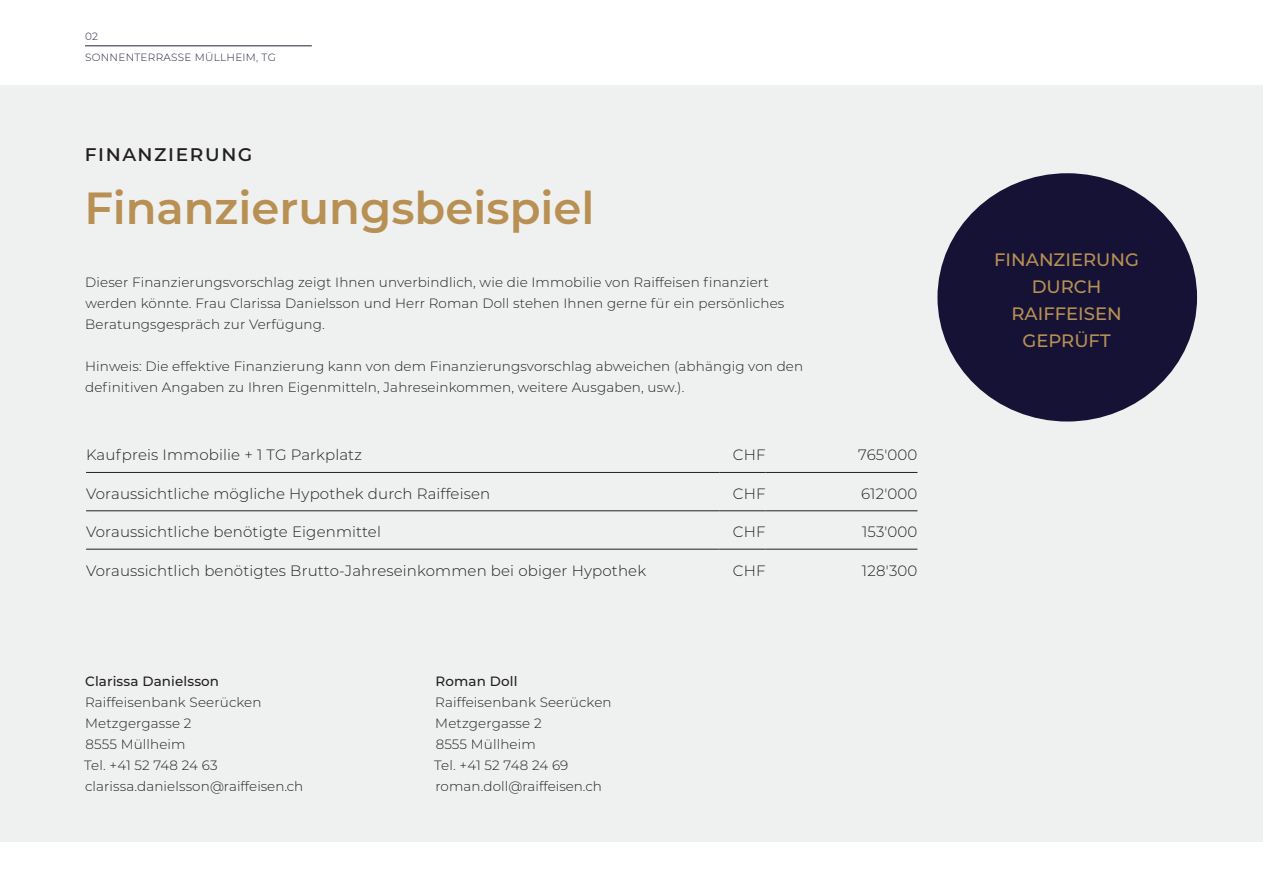
<style>
.page{position:relative;width:1263px;height:893px;background:#fff}
.page>*{position:absolute;margin:0;border:0;box-sizing:border-box;transform-origin:0 0}
.Headline{font:600 45px "Montserrat";color:#b89053}
.Overhead{font:500 22.5px "Montserrat";letter-spacing:.05em;color:#231f20}
.t1{font:500 18px/27px "Montserrat";color:#b89053;text-align:center}
.Fließtext{font:300 15px "Montserrat";letter-spacing:.01em;color:#231f20}
.Lead-in{font:300 13.5px/21px "Montserrat";letter-spacing:.01em;color:#231f20}
.Lead-in-2{font:300 13.5px "Montserrat";letter-spacing:-.015em;color:#231f20}
.Lead-in-3{font:500 13.5px "Montserrat";letter-spacing:.01em;color:#231f20}
.t2{font:300 10.5px/21px "Montserrat";letter-spacing:.025em;color:#23223e}
</style>
<div class="page">
<div style="left:0;top:85px;width:1263px;height:757px;background:#eff0f0"></div>
<hr style="left:86px;top:472px;width:634px;height:1px;background:#231f20">
<hr style="left:720px;top:472px;width:46px;height:1px;background:#231f20">
<hr style="left:766px;top:472px;width:151px;height:1px;background:#231f20">
<hr style="left:86px;top:510px;width:634px;height:1px;background:#231f20">
<hr style="left:720px;top:510px;width:46px;height:1px;background:#231f20">
<hr style="left:766px;top:510px;width:151px;height:1px;background:#231f20">
<hr style="left:86px;top:549px;width:634px;height:1px;background:#231f20">
<hr style="left:720px;top:549px;width:46px;height:1px;background:#231f20">
<hr style="left:766px;top:549px;width:151px;height:1px;background:#231f20">
<div style="left:937px;top:173px;width:260px;height:248px;background:#151235;border-radius:50%"></div>
<hr style="left:85px;top:46px;width:227px;height:1px;background:#23223e">
<p class="t2" style="left:85px;top:25px;width:192px">02<br>SONNENTERRASSE MÜLLHEIM, TG</p>
<p class="Overhead" style="left:84px;top:137px;width:170px">finanzierung</p>
<p class="Headline" style="left:84px;top:176px;width:512px">Finanzierungsbeispiel</p>
<p class="Lead-in" style="left:85px;top:271px;width:701px">Dieser Finanzierungsvorschlag zeigt Ihnen unverbindlich, wie die Immobilie von Raiffeisen finanziert werden könnte. Frau Clarissa Danielsson und Herr Roman Doll stehen Ihnen gerne für ein persönliches<br>Beratungsgespräch zur Verfügung.</p>
<p class="Lead-in" style="left:85px;top:355px;width:719px">Hinweis: Die effektive Finanzierung kann von dem Finanzierungsvorschlag abweichen (abhängig von den definitiven Angaben zu Ihren Eigenmitteln, Jahreseinkommen, weitere Ausgaben, usw.).</p>
<p class="Fließtext" style="left:86px;top:445px;width:277px">Kaufpreis Immobilie + 1 TG Parkplatz</p>
<p class="Fließtext" style="left:733px;top:445px;width:34px">CHF</p>
<p class="Fließtext" style="left:858px;top:445px;width:61px">765'000</p>
<p class="Fließtext" style="left:86px;top:483px;width:406px">Voraussichtliche mögliche Hypothek durch Raiffeisen</p>
<p class="Fließtext" style="left:733px;top:483px;width:34px">CHF</p>
<p class="Fließtext" style="left:861px;top:483px;width:58px">612'000</p>
<p class="Fließtext" style="left:86px;top:522px;width:296px">Voraussichtliche benötigte Eigenmittel</p>
<p class="Fließtext" style="left:733px;top:522px;width:34px">CHF</p>
<p class="Fließtext" style="left:862px;top:522px;width:57px">153'000</p>
<p class="Fließtext" style="left:86px;top:560px;width:562px">Voraussichtlich benötigtes Brutto-Jahreseinkommen bei obiger Hypothek</p>
<p class="Fließtext" style="left:733px;top:560px;width:34px">CHF</p>
<p class="Fließtext" style="left:862px;top:560px;width:57px">128'300</p>
<p class="Lead-in-3" style="left:85px;top:672px;width:135px">Clarissa Danielsson</p>
<p class="Lead-in" style="left:85px;top:691px;width:178px">Raiffeisenbank Seerücken</p>
<p class="Lead-in" style="left:85px;top:712px;width:108px">Metzgergasse 2</p>
<p class="Lead-in" style="left:86px;top:733px;width:102px">8555 Müllheim</p>
<p class="Lead-in-2" style="left:84px;top:756px;width:135px">Tel. +41 52 748 24 63</p>
<p class="Lead-in" style="left:85px;top:775px;width:220px">clarissa.danielsson@raiffeisen.ch</p>
<p class="Lead-in-3" style="left:435px;top:672px;width:84px">Roman Doll</p>
<p class="Lead-in" style="left:435px;top:691px;width:178px">Raiffeisenbank Seerücken</p>
<p class="Lead-in" style="left:435px;top:712px;width:108px">Metzgergasse 2</p>
<p class="Lead-in" style="left:436px;top:733px;width:102px">8555 Müllheim</p>
<p class="Lead-in-2" style="left:434px;top:756px;width:136px">Tel. +41 52 748 24 69</p>
<p class="Lead-in" style="left:435px;top:775px;width:168px">roman.doll@raiffeisen.ch</p>
<p class="t1" style="left:994px;top:245px;width:146px">FINANZIERUNG<br>DURCH</p>
<p class="t1" style="left:1011px;top:299px;width:112px">RAIFFEISEN<br>GEPRÜFT</p>
</div>
